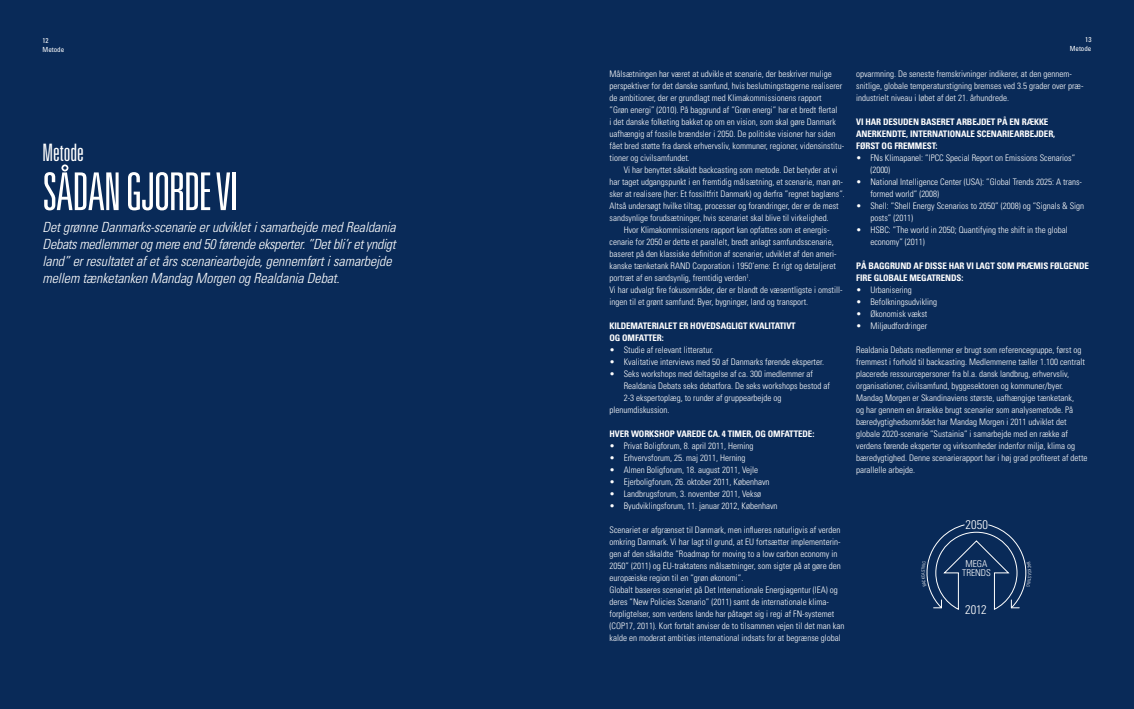
<style>
.page{position:relative;width:1134px;height:709px;background:#092a58}
.page>*{position:absolute;margin:0;border:0;box-sizing:border-box;transform-origin:0 0}
.Stor_overskrift{font:300 ultra-condensed 52.1px "Univers";letter-spacing:-.03em;color:#fff}
.BRØDTEKST{font:300 ultra-condensed 24px "Univers";color:#fff}
.Underrubrik{font:italic 300 condensed 14px/17px "Univers";color:#fff;text-align:justify}
.t1{font:300 condensed 12.5px "Univers";letter-spacing:.005em;color:#fff}
.t2{font:300 condensed 9.4px/9px "Univers";color:#fff;text-align:center}
.BRØDTEKST-2{font:300 condensed 9px/12px "Univers";color:#fff}
.Overskrift{font:700 condensed 9px/12px "Univers";letter-spacing:-.01em;color:#fff}
.t3{font:condensed 7px "Univers";color:#fff}
</style>
<div class="page">
<svg style="left:926px;top:524px;width:101px;height:86px"></svg>
<p class="t3" style="left:43px;top:36px;width:8px">12</p>
<p class="t3" style="left:43px;top:45px;width:23px">Metode</p>
<p class="BRØDTEKST" style="left:43px;top:140px;width:43px">Metode</p>
<p class="Stor_overskrift" style="left:43px;top:164px;width:197px">SÅDAN GJORDE VI</p>
<p class="Underrubrik" style="left:43px;top:219px;width:355px">Det grønne Danmarks-scenarie er udviklet i samarbejde med Realdania Debats medlemmer og mere end 50 førende eksperter. ”Det bli’r et yndigt land” er resultatet af et års scenariearbejde, gennemført i samarbejde</p>
<p class="Underrubrik" style="left:43px;top:270px;width:298px">mellem tænketanken Mandag Morgen og Realdania Debat.</p>
<p class="BRØDTEKST-2" style="left:609px;top:68px;width:236px">Målsætningen har været at udvikle et scenarie, der beskriver mulige perspektiver for det danske samfund, hvis beslutningstagerne realiserer de ambitioner, der er grundlagt med Klimakommissionens rapport<br>”Grøn energi” (2010). På baggrund af ”Grøn energi” har et bredt flertal<br>i det danske folketing bakket op om en vision, som skal gøre Danmark uafhængig af fossile brændsler i 2050. De politiske visioner har siden fået bred støtte fra dansk erhvervsliv, kommuner, regioner, vidensinstitu&shy;tioner og civilsamfundet.</p>
<p class="BRØDTEKST-2" style="left:609px;top:164px;width:237px;text-indent:14px">Vi har benyttet såkaldt backcasting som metode. Det betyder at vi har taget udgangspunkt i en fremtidig målsætning, et scenarie, man øn&shy;sker at realisere (her: Et fossiltfrit Danmark) og derfra ”regnet baglæns”.<br>Altså undersøgt hvilke tiltag, processer og forandringer, der er de mest sandsynlige forudsætninger, hvis scenariet skal blive til virkelighed.</p>
<p class="BRØDTEKST-2" style="left:609px;top:224px;width:229px;text-indent:14px">Hvor Klimakommissionens rapport kan opfattes som et energis&shy;cenarie for 2050 er dette et parallelt, bredt anlagt samfundsscenarie, baseret på den klassiske definition af scenarier, udviklet af den ameri&shy;kanske tænketank RAND Corporation i 1950’erne: Et rigt og detaljeret portræt af en sandsynlig, fremtidig verden<sup>1</sup>.</p>
<p class="BRØDTEKST-2" style="left:609px;top:284px;width:235px">Vi har udvalgt fire fokusområder, der er blandt de væsentligste i omstill&shy;ingen til et grønt samfund: Byer, bygninger, land og transport.</p>
<p class="Overskrift" style="left:609px;top:320px;width:188px">KILDEMATERIALET ER HOVEDSAGLIGT KVALITATIVT</p>
<p class="Overskrift" style="left:609px;top:332px;width:56px">OG OMFATTER:</p>
<p class="BRØDTEKST-2" style="left:609px;top:344px;width:106px">• Studie af relevant litteratur.</p>
<p class="BRØDTEKST-2" style="left:609px;top:356px;width:216px">• Kvalitative interviews med 50 af Danmarks førende eksperter.</p>
<p class="BRØDTEKST-2" style="left:609px;top:368px;width:205px">• Seks workshops med deltagelse af ca. 300 imedlemmer af</p>
<p class="BRØDTEKST-2" style="left:624px;top:380px;width:208px">Realdania Debats seks debatfora. De seks workshops bestod af</p>
<p class="BRØDTEKST-2" style="left:624px;top:392px;width:159px">2-3 ekspertoplæg, to runder af gruppearbejde og</p>
<p class="BRØDTEKST-2" style="left:609px;top:404px;width:61px">plenumdiskussion.</p>
<p class="Overskrift" style="left:609px;top:428px;width:206px">HVER WORKSHOP VAREDE CA. 4 TIMER, OG OMFATTEDE:</p>
<p class="BRØDTEKST-2" style="left:609px;top:440px;width:146px">• Privat Boligforum, 8. april 2011, Herning</p>
<p class="BRØDTEKST-2" style="left:609px;top:452px;width:138px">• Erhvervsforum, 25. maj 2011, Herning</p>
<p class="BRØDTEKST-2" style="left:609px;top:464px;width:150px">• Almen Boligforum, 18. august 2011, Vejle</p>
<p class="BRØDTEKST-2" style="left:609px;top:476px;width:162px">• Ejerboligforum, 26. oktober 2011, København</p>
<p class="BRØDTEKST-2" style="left:609px;top:488px;width:153px">• Landbrugsforum, 3. november 2011, Veksø</p>
<p class="BRØDTEKST-2" style="left:609px;top:500px;width:170px">• Byudviklingsforum, 11. januar 2012, København</p>
<p class="BRØDTEKST-2" style="left:609px;top:524px;width:233px">Scenariet er afgrænset til Danmark, men influeres naturligvis af verden omkring Danmark. Vi har lagt til grund, at EU fortsætter implementerin&shy;gen af den såkaldte ”Roadmap for moving to a low carbon economy in 2050” (2011) og EU-traktatens målsætninger, som sigter på at gøre den europæiske region til en ”grøn økonomi”.</p>
<p class="BRØDTEKST-2" style="left:609px;top:584px;width:236px">Globalt baseres scenariet på Det Internationale Energiagentur (IEA) og deres ”New Policies Scenario” (2011) samt de internationale klima&shy;forpligtelser, som verdens lande har påtaget sig i regi af FN-systemet (COP17, 2011). Kort fortalt anviser de to tilsammen vejen til det man kan kalde en moderat ambitiøs international indsats for at begrænse global</p>
<p class="t3" style="left:1085px;top:35px;width:8px">13</p>
<p class="t3" style="left:1070px;top:44px;width:23px">Metode</p>
<p class="BRØDTEKST-2" style="left:856px;top:68px;width:229px">opvarmning. De seneste fremskrivninger indikerer, at den gennem&shy;snitlige, globale temperaturstigning bremses ved 3.5 grader over præ&shy;industrielt niveau i løbet af det 21. århundrede.</p>
<p class="Overskrift" style="left:856px;top:116px;width:194px">VI HAR DESUDEN BASERET ARBEJDET PÅ EN RÆKKE</p>
<p class="Overskrift" style="left:856px;top:128px;width:201px">ANERKENDTE, INTERNATIONALE SCENARIEARBEJDER,</p>
<p class="Overskrift" style="left:856px;top:140px;width:83px">FØRST OG FREMMEST:</p>
<p class="BRØDTEKST-2" style="left:870px;top:152px;width:206px;text-indent:-14px">• FNs Klimapanel: ”IPCC Special Report on Emissions Scenarios” (2000)</p>
<p class="BRØDTEKST-2" style="left:870px;top:176px;width:213px;text-indent:-14px">• National Intelligence Center (USA): ”Global Trends 2025: A trans&shy;formed world” (2008)</p>
<p class="BRØDTEKST-2" style="left:870px;top:200px;width:215px;text-indent:-14px">• Shell: ”Shell Energy Scenarios to 2050” (2008) og ”Signals &amp; Sign posts” (2011)</p>
<p class="BRØDTEKST-2" style="left:870px;top:224px;width:199px;text-indent:-14px">• HSBC: ”The world in 2050; Quantifying the shift in the global economy” (2011)</p>
<p class="Overskrift" style="left:856px;top:260px;width:234px">PÅ BAGGRUND AF DISSE HAR VI LAGT SOM PRÆMIS FØLGENDE<br>FIRE GLOBALE MEGATRENDS:</p>
<p class="BRØDTEKST-2" style="left:856px;top:284px;width:57px">• Urbanisering</p>
<p class="BRØDTEKST-2" style="left:856px;top:296px;width:83px">• Befolkningsudvikling</p>
<p class="BRØDTEKST-2" style="left:856px;top:308px;width:73px">• Økonomisk vækst</p>
<p class="BRØDTEKST-2" style="left:856px;top:320px;width:73px">• Miljøudfordringer</p>
<p class="BRØDTEKST-2" style="left:856px;top:344px;width:230px">Realdania Debats medlemmer er brugt som referencegruppe, først og fremmest i forhold til backcasting. Medlemmerne tæller 1.100 centralt placerede ressourcepersoner fra bl.a. dansk landbrug, erhvervsliv, organisationer, civilsamfund, byggesektoren og kommuner/byer.</p>
<p class="BRØDTEKST-2" style="left:856px;top:392px;width:233px">Mandag Morgen er Skandinaviens største, uafhængige tænketank,<br>og har gennem en årrække brugt scenarier som analysemetode. På bæredygtighedsområdet har Mandag Morgen i 2011 udviklet det globale 2020-scenarie ”Sustainia” i samarbejde med en række af verdens førende eksperter og virksomheder indenfor miljø, klima og bæredygtighed. Denne scenarierapport har i høj grad profiteret af dette parallelle arbejde.</p>
<p class="t1" style="left:965px;top:517px;width:24px">2050</p>
<p class="t2" style="left:962px;top:559px;width:30px">MEGA<br>TRENDS</p>
<p class="t1" style="left:965px;top:602px;width:23px">2012</p>
</div>
